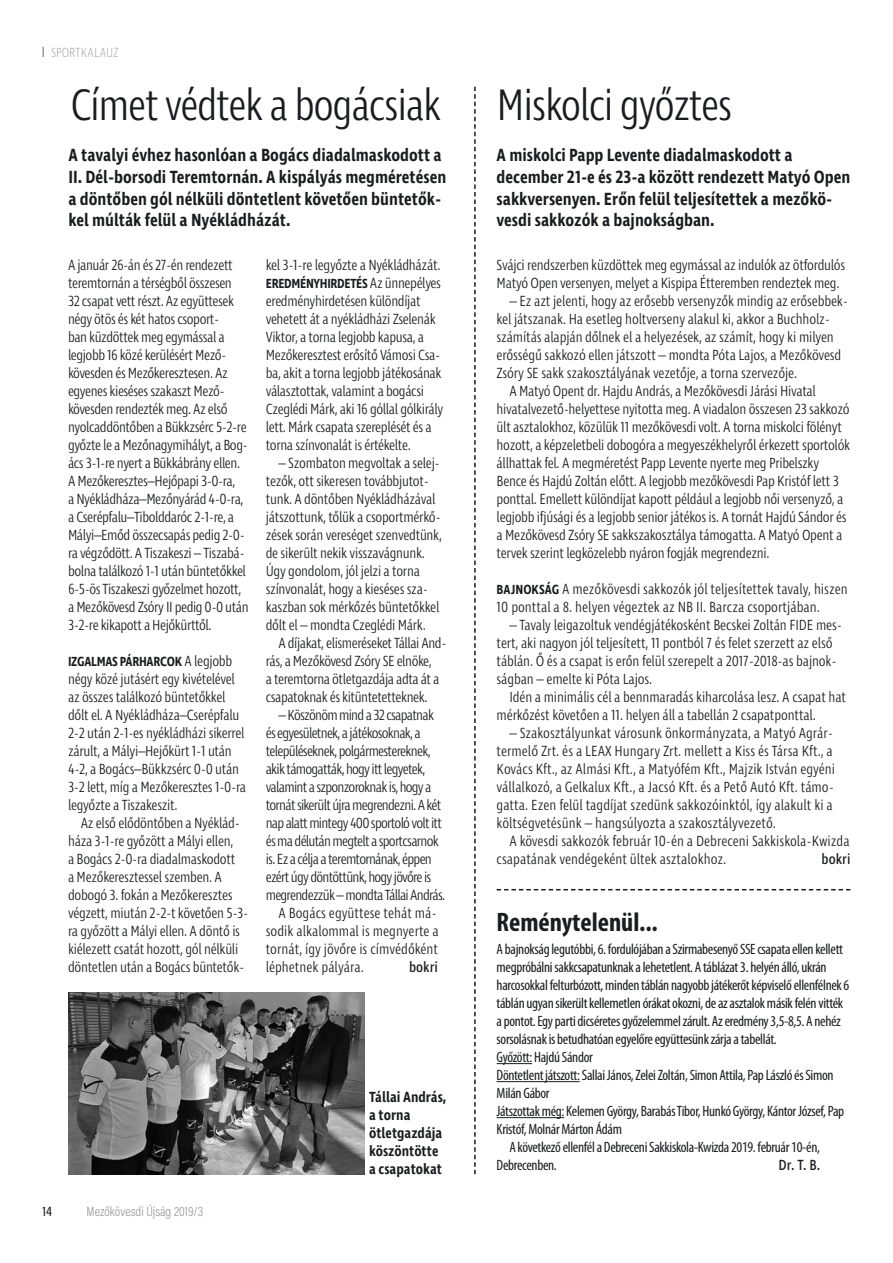
<style>
.page{position:relative;width:893px;height:1263px;background:#fff}
.page>*{position:absolute;margin:0;border:0;box-sizing:border-box;transform-origin:0 0}
.t1{font:300 45px "Ingra Cd";letter-spacing:-.03em;color:#1b1c20}
.t2{font:700 condensed 26.85px "Myriad Pro";color:#1b1c20}
.t3{font:600 18px/21.6px "Ingra Cd";color:#1b1c20}
.t4{font:300 15px/18px "Ingra Cd";letter-spacing:-.02em;color:#1b1c20}
.t5{font:condensed 15px "Myriad Pro";letter-spacing:-.02em;color:#1b1c20}
.t6{font:300 15px/18px "Ingra Cd";color:#1b1c20}
.t7{font:300 15px "Ingra Cd";letter-spacing:-.05em;color:#1b1c20}
.t8{font:600 15px/18px "Ingra Cd";color:#1b1c20}
.t9{font:15px "Ingra Cd";color:#1b1c20}
.t10{font:600 13.5px "Ingra Cd";letter-spacing:-.025em;color:#1b1c20}
.t11{font:300 13.5px "Acumin Pro Cond";color:#98989c}
.t12{font:200 13.5px "Ingra Cd";letter-spacing:.005em;color:#98989c}
.t13{font:500 13.5px "Acumin Pro Cond";color:#1b1c20}
.s1{font-weight:300;font-size:15px}
.s2{font-weight:600;font-size:13.5px}
</style>
<div class="page">
<hr style="left:497px;top:1063px;width:35px;height:1px;background:#1b1c20">
<hr style="left:497px;top:1081px;width:83px;height:1px;background:#1b1c20">
<hr style="left:497px;top:1117px;width:67px;height:1px;background:#1b1c20">
<svg style="left:474px;top:87px;width:2px;height:1087px"></svg>
<svg style="left:497px;top:889px;width:353px;height:1px"></svg>
<img style="left:68px;top:993px;width:296px;height:181px">
<p class="t12" style="left:51px;top:44px;width:69px">SPORTKALAUZ</p>
<h1 class="t1" style="left:71px;top:77px;width:372px">Címet védtek a bogácsiak</h1>
<p class="t3" style="left:68px;top:145px;width:379px">A tavalyi évhez hasonlóan a Bogács diadalmaskodott a II. Dél-borsodi Teremtornán. A kispályás megméretésen a döntőben gól nélküli döntetlent követően büntetők&shy;kel múlták felül a Nyékládházát.</p>
<p class="t4" style="left:68px;top:257px;width:182px">A január 26-án és 27-én rendezett teremtornán a térségből összesen<br>32 csapat vett részt. Az együttesek négy ötös és két hatos csoport-<br>ban küzdöttek meg egymással a legjobb 16 közé kerülésért Mező&shy;kövesden és Mezőkeresztesen. Az egyenes kieséses szakaszt Mező&shy;kövesden rendezték meg. Az első nyolcaddöntőben a Bükkzsérc 5-2-re győzte le a Mezőnagymihályt, a Bog&shy;ács 3-1-re nyert a Bükkábrány ellen.<br>A Mezőkeresztes–Hejőpapi 3-0-ra,<br>a Nyékládháza–Mezőnyárád 4-0-ra, a Cserépfalu–Tibolddaróc 2-1-re, a Mályi–Emőd összecsapás pedig 2-0- ra végződött. A Tiszakeszi – Tiszabá&shy;bolna találkozó 1-1 után büntetőkkel 6-5-ös Tiszakeszi győzelmet hozott, a Mezőkövesd Zsóry II pedig 0-0 után 3-2-re kikapott a Hejőkürttől.</p>
<p class="t10" style="left:68px;top:653px;width:166px">IZGALMAS PÁRHARCOK <span class="s1">A legjobb</span></p>
<p class="t4" style="left:68px;top:671px;width:180px">négy közé jutásért egy kivételével az összes találkozó büntetőkkel dőlt el. A Nyékládháza–Cserépfalu 2-2 után 2-1-es nyékládházi sikerrel zárult, a Mályi–Hejőkürt 1-1 után 4-2, a Bogács–Bükkzsérc 0-0 után 3-2 lett, míg a Mezőkeresztes 1-0-ra legyőzte a Tiszakeszit.</p>
<p class="t4" style="left:68px;top:815px;width:182px;text-indent:13px">Az első elődöntőben a Nyéklád&shy;háza 3-1-re győzött a Mályi ellen,<br>a Bogács 2-0-ra diadalmaskodott<br>a Mezőkeresztessel szemben. A dobogó 3. fokán a Mezőkeresztes végzett, miután 2-2-t követően 5-3- ra győzött a Mályi ellen. A döntő is kiélezett csatát hozott, gól nélküli döntetlen után a Bogács büntetők-</p>
<p class="t4" style="left:266px;top:257px;width:176px">kel 3-1-re legyőzte a Nyékládházát.</p>
<p class="t10" style="left:266px;top:275px;width:177px">EREDMÉNYHIRDETÉS <span class="s1">Az ünnepélyes</span></p>
<p class="t4" style="left:266px;top:293px;width:179px">eredményhirdetésen különdíjat vehetett át a nyékládházi Zselenák Viktor, a torna legjobb kapusa, a Mezőkeresztest erősítő Vámosi Csa&shy;ba, akit a torna legjobb játékosának választottak, valamint a bogácsi Czeglédi Márk, aki 16 góllal gólkirály lett. Márk csapata szereplését és a torna színvonalát is értékelte.</p>
<p class="t4" style="left:266px;top:455px;width:178px;text-indent:13px">– Szombaton megvoltak a selej&shy;tezők, ott sikeresen továbbjutot&shy;tunk. A döntőben Nyékládházával játszottunk, tőlük a csoportmérkő&shy;zések során vereséget szenvedtünk, de sikerült nekik visszavágnunk.<br>Úgy gondolom, jól jelzi a torna színvonalát, hogy a kieséses sza&shy;kaszban sok mérkőzés büntetőkkel dőlt el – mondta Czeglédi Márk.</p>
<p class="t4" style="left:266px;top:635px;width:182px;text-indent:13px">A díjakat, elismeréseket Tállai And&shy;rás, a Mezőkövesd Zsóry SE elnöke,<br>a teremtorna ötletgazdája adta át a csapatoknak és kitüntetetteknek.</p>
<p class="t4" style="left:278px;top:707px;width:157px">– Köszönöm mind a 32 csapatnak</p>
<p class="t4" style="left:266px;top:725px;width:157px">és egyesületnek, a játékosoknak, a</p>
<p class="t4" style="left:266px;top:743px;width:166px">településeknek, polgármestereknek,</p>
<p class="t7" style="left:266px;top:760px;width:161px">akik támogatták, hogy itt legyetek,</p>
<p class="t7" style="left:266px;top:778px;width:167px">valamint a szponzoroknak is, hogy a</p>
<p class="t7" style="left:266px;top:796px;width:177px">tornát sikerült újra megrendezni. A két</p>
<p class="t7" style="left:266px;top:814px;width:178px">nap alatt mintegy 400 sportoló volt itt</p>
<p class="t4" style="left:266px;top:833px;width:175px">és ma délután megtelt a sportcsarnok</p>
<p class="t4" style="left:266px;top:851px;width:168px">is. Ez a célja a teremtornának, éppen</p>
<p class="t7" style="left:266px;top:868px;width:167px">ezért úgy döntöttünk, hogy jövőre is</p>
<p class="t7" style="left:266px;top:886px;width:181px">megrendezzük – mondta Tállai András.</p>
<p class="t4" style="left:278px;top:905px;width:160px">A Bogács együttese tehát má-</p>
<p class="t6" style="left:266px;top:923px;width:175px">sodik alkalommal is megnyerte a</p>
<p class="t6" style="left:266px;top:941px;width:174px">tornát, így jövőre is címvédőként</p>
<p class="t4" style="left:266px;top:959px;width:100px">léphetnek pályára.</p>
<p class="t9" style="left:409px;top:958px;width:30px">bokri</p>
<p class="t13" style="left:43px;top:1202px;width:11px">14</p>
<p class="t11" style="left:87px;top:1202px;width:118px">Mezőkövesdi Újság 2019/3</p>
<p class="t8" style="left:369px;top:1089px;width:79px">Tállai András, a torna ötletgazdája köszöntötte a csapatokat</p>
<h1 class="t1" style="left:497px;top:77px;width:237px">Miskolci győztes</h1>
<p class="t3" style="left:497px;top:145px;width:355px">A miskolci Papp Levente diadalmaskodott a december 21-e és 23-a között rendezett Matyó Open sakkversenyen. Erőn felül teljesítettek a mezőkö&shy;vesdi sakkozók a bajnokságban.</p>
<p class="t4" style="left:497px;top:257px;width:350px">Svájci rendszerben küzdöttek meg egymással az indulók az ötfordulós<br>Matyó Open versenyen, melyet a Kispipa Étteremben rendeztek meg.</p>
<p class="t4" style="left:509px;top:293px;width:340px">– Ez azt jelenti, hogy az erősebb versenyzők mindig az erősebbek-</p>
<p class="t4" style="left:497px;top:311px;width:335px">kel játszanak. Ha esetleg holtverseny alakul ki, akkor a Buchholz-</p>
<p class="t4" style="left:497px;top:329px;width:339px">számítás alapján dőlnek el a helyezések, az számít, hogy ki milyen</p>
<p class="t4" style="left:497px;top:347px;width:346px">erősségű sakkozó ellen játszott – mondta Póta Lajos, a Mezőkövesd</p>
<p class="t4" style="left:497px;top:365px;width:302px">Zsóry SE sakk szakosztályának vezetője, a torna szervezője.</p>
<p class="t4" style="left:509px;top:383px;width:308px">A Matyó Opent dr. Hajdu András, a Mezőkövesdi Járási Hivatal</p>
<p class="t4" style="left:497px;top:401px;width:354px">hivatalvezető-helyettese nyitotta meg. A viadalon összesen 23 sakkozó</p>
<p class="t4" style="left:497px;top:419px;width:347px">ült asztalokhoz, közülük 11 mezőkövesdi volt. A torna miskolci fölényt</p>
<p class="t4" style="left:497px;top:437px;width:355px">hozott, a képzeletbeli dobogóra a megyeszékhelyről érkezett sportolók</p>
<p class="t4" style="left:497px;top:455px;width:324px">állhattak fel. A megméretést Papp Levente nyerte meg Pribelszky</p>
<p class="t4" style="left:497px;top:473px;width:344px">Bence és Hajdú Zoltán előtt. A legjobb mezőkövesdi Pap Kristóf lett 3</p>
<p class="t4" style="left:497px;top:491px;width:348px">ponttal. Emellett különdíjat kapott például a legjobb női versenyző, a</p>
<p class="t4" style="left:497px;top:509px;width:352px">legjobb ifjúsági és a legjobb senior játékos is. A tornát Hajdú Sándor és</p>
<p class="t4" style="left:497px;top:527px;width:347px">a Mezőkövesd Zsóry SE sakkszakosztálya támogatta. A Matyó Opent a</p>
<p class="t4" style="left:497px;top:545px;width:275px">tervek szerint legközelebb nyáron fogják megrendezni.</p>
<p class="t6" style="left:497px;top:581px;width:353px"><span class="s2">BAJNOKSÁG</span> A mezőkövesdi sakkozók jól teljesítettek tavaly, hiszen<br>10 ponttal a 8. helyen végeztek az NB II. Barcza csoportjában.</p>
<p class="t4" style="left:497px;top:617px;width:347px;text-indent:13px">– Tavaly leigazoltuk vendégjátékosként Becskei Zoltán FIDE mes&shy;tert, aki nagyon jól teljesített, 11 pontból 7 és felet szerzett az első táblán. Ő és a csapat is erőn felül szerepelt a 2017-2018-as bajnok&shy;ságban – emelte ki Póta Lajos.</p>
<p class="t4" style="left:497px;top:689px;width:351px;text-indent:13px">Idén a minimális cél a bennmaradás kiharcolása lesz. A csapat hat mérkőzést követően a 11. helyen áll a tabellán 2 csapatponttal.</p>
<p class="t6" style="left:497px;top:725px;width:340px;text-indent:13px">– Szakosztályunkat városunk önkormányzata, a Matyó Agrár&shy;termelő Zrt. és a LEAX Hungary Zrt. mellett a Kiss és Társa Kft., a Kovács Kft., az Almási Kft., a Matyófém Kft., Majzik István egyéni vállalkozó, a Gelkalux Kft., a Jacsó Kft. és a Pető Autó Kft. támo&shy;gatta. Ezen felül tagdíjat szedünk sakkozóinktól, így alakult ki a költségvetésünk – hangsúlyozta a szakosztályvezető.</p>
<p class="t6" style="left:497px;top:833px;width:355px;text-indent:13px">A kövesdi sakkozók február 10-én a Debreceni Sakkiskola-Kwizda csapatának vendégeként ültek asztalokhoz.</p>
<p class="t9" style="left:822px;top:850px;width:30px">bokri</p>
<h2 class="t2" style="left:497px;top:905px;width:163px">Reménytelenül...</h2>
<p class="t5" style="left:497px;top:940px;width:348px">A bajnokság legutóbbi, 6. fordulójában a Szirmabesenyő SSE csapata ellen kellett</p>
<p class="t5" style="left:497px;top:958px;width:331px">megpróbálni sakkcsapatunknak a lehetetlent. A táblázat 3. helyén álló, ukrán</p>
<p class="t5" style="left:497px;top:976px;width:354px">harcosokkal felturbózott, minden táblán nagyobb játékerőt képviselő ellenfélnek 6</p>
<p class="t5" style="left:497px;top:994px;width:348px">táblán ugyan sikerült kellemetlen órákat okozni, de az asztalok másik felén vitték</p>
<p class="t5" style="left:497px;top:1012px;width:346px">a pontot. Egy parti dicséretes győzelemmel zárult. Az eredmény 3,5-8,5. A nehéz</p>
<p class="t5" style="left:497px;top:1030px;width:281px">sorsolásnak is betudhatóan egyelőre együttesünk zárja a tabellát.</p>
<p class="t5" style="left:497px;top:1048px;width:98px">Győzött: Hajdú Sándor</p>
<p class="t5" style="left:497px;top:1066px;width:338px">Döntetlent játszott: Sallai János, Zelei Zoltán, Simon Attila, Pap László és Simon</p>
<p class="t5" style="left:497px;top:1084px;width:55px">Milán Gábor</p>
<p class="t5" style="left:497px;top:1102px;width:349px">Játszottak még: Kelemen György, Barabás Tibor, Hunkó György, Kántor József, Pap</p>
<p class="t5" style="left:497px;top:1120px;width:127px">Kristóf, Molnár Márton Ádám</p>
<p class="t5" style="left:509px;top:1138px;width:312px">A következő ellenfél a Debreceni Sakkiskola-Kwizda 2019. február 10-én,</p>
<p class="t5" style="left:497px;top:1156px;width:62px">Debrecenben.</p>
<p class="t9" style="left:778px;top:1156px;width:43px">Dr. T. B.</p>
</div>
